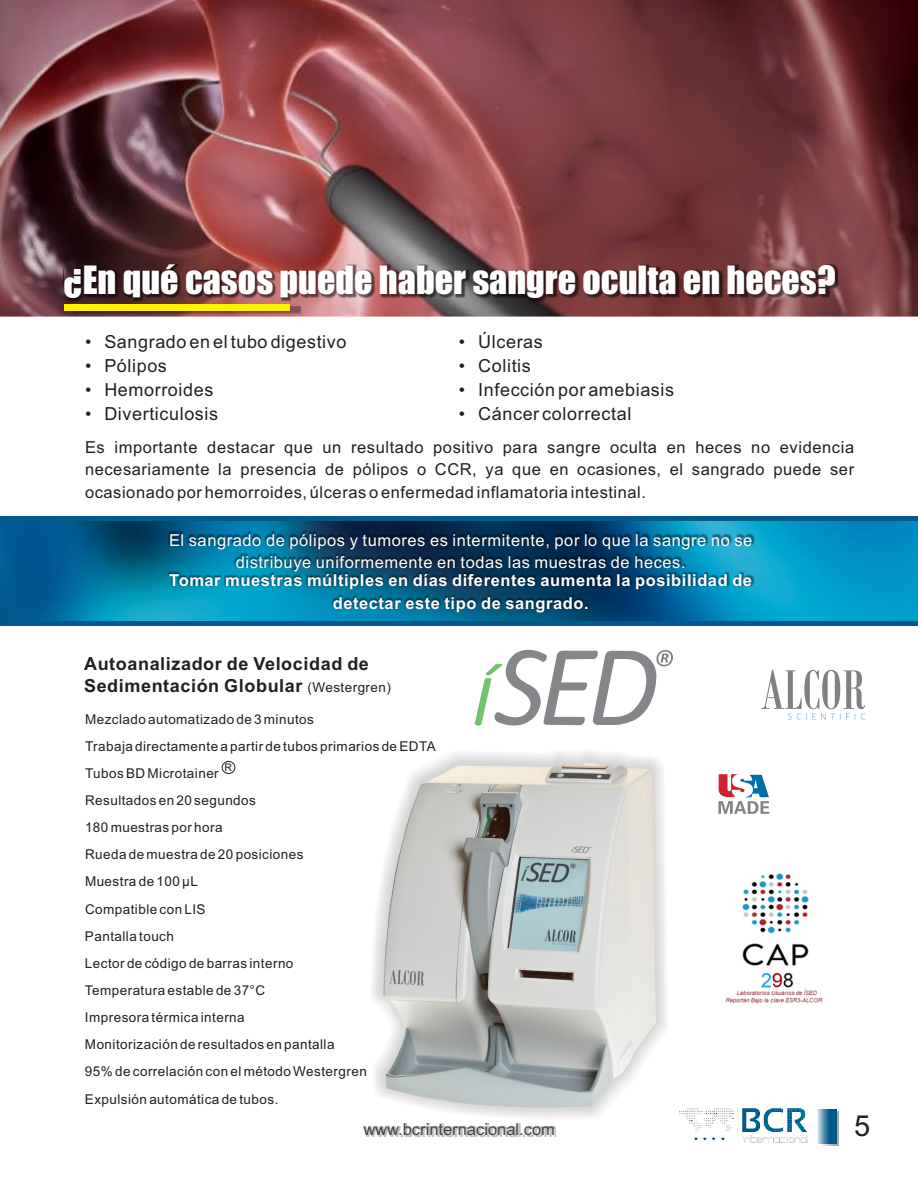
<style>
.page{position:relative;width:918px;height:1188px;background:#fff}
.page>*{position:absolute;margin:0;border:0;box-sizing:border-box;transform-origin:0 0}
.t1{font:36px "Impact";color:#fff}
.t2{font:28.95px "Arial";color:#231f20}
.t3{font:18px "Arial";letter-spacing:.035em;color:#231f20}
.t4{font:700 18px/22px "Arial";letter-spacing:.035em;color:#231f20}
.t5{font:16.5px/22px "Arial";letter-spacing:.035em;color:#231f20;text-align:justify}
.t6{font:16.5px/22px "Arial";letter-spacing:.035em;color:#fff;text-align:center}
.t7{font:700 16.5px/22px "Arial";letter-spacing:.035em;color:#fff;text-align:center}
.t8{font:16.5px "Arial";color:#404041}
.t9{font:13.5px/27.2px "Arial";letter-spacing:.035em;color:#231f20}
.t10{font:10.5px "Arial";color:#231f20}
.s1{font-weight:400;font-size:13.5px}
</style>
<div class="page">
<svg style="left:372px;top:751px;width:295px;height:367px"></svg>
<img style="left:383px;top:763px;width:273px;height:345px">
<img style="left:0;top:521px;width:918px;height:100px">
<img style="left:680px;top:1108px;width:127px;height:35px">
<svg style="left:817px;top:1111px;width:22px;height:34px"></svg>
<svg style="left:817px;top:1109px;width:19px;height:34px"></svg>
<div style="left:162px;top:529px;width:597px;height:100px;background:#231f20;opacity:.49"></div>
<img style="left:0;top:0;width:918px;height:317px">
<div style="left:0;top:516px;width:918px;height:5px;background:#00588b"></div>
<div style="left:0;top:621px;width:918px;height:5px;background:#00588b"></div>
<div style="left:64px;top:265px;width:774px;height:37px;background:#231f20;opacity:.64"></div>
<div style="left:73px;top:306px;width:228px;height:8px;background:#231f20;opacity:.39"></div>
<div style="left:64px;top:304px;width:226px;height:6px;background:#fff200"></div>
<svg style="left:475px;top:650px;width:198px;height:76px"></svg>
<svg style="left:718px;top:774px;width:51px;height:40px"></svg>
<svg style="left:761px;top:670px;width:104px;height:50px"></svg>
<div style="left:364px;top:1123px;width:192px;height:14px;background:#231f20;opacity:.29"></div>
<img style="left:725px;top:873px;width:98px;height:131px">
<div style="left:222px;top:761px;width:13px;height:13px;border:1px solid #231f20;border-radius:50%"></div>
<h1 class="t1" style="left:64px;top:266px;width:774px">¿En qué casos puede haber sangre oculta en heces?</h1>
<h3 class="t3" style="left:85px;top:335px;width:263px">• Sangrado en el tubo digestivo</h3>
<h3 class="t3" style="left:85px;top:359px;width:83px">• Pólipos</h3>
<h3 class="t3" style="left:85px;top:383px;width:130px">• Hemorroides</h3>
<h3 class="t3" style="left:85px;top:407px;width:135px">• Diverticulosis</h3>
<h3 class="t3" style="left:459px;top:335px;width:85px">• Úlceras</h3>
<h3 class="t3" style="left:459px;top:359px;width:73px">• Colitis</h3>
<h3 class="t3" style="left:459px;top:383px;width:217px">• Infección por amebiasis</h3>
<h3 class="t3" style="left:459px;top:407px;width:174px">• Cáncer colorrectal</h3>
<p class="t5" style="left:85px;top:438px;width:771px">Es importante destacar que un resultado positivo para sangre oculta en heces no evidencia necesariamente la presencia de pólipos o CCR, ya que en ocasiones, el sangrado puede ser ocasionado por hemorroides, úlceras o enfermedad inflamatoria intestinal.</p>
<p class="t6" style="left:169px;top:531px;width:585px">El sangrado de pólipos y tumores es intermitente, por lo que la sangre no se distribuye uniformemente en todas las muestras de heces.</p>
<p class="t7" style="left:169px;top:571px;width:584px">Tomar muestras múltiples en días diferentes aumenta la posibilidad de detectar este tipo de sangrado.</p>
<h3 class="t4" style="left:84px;top:654px;width:308px">Autoanalizador de Velocidad de<br>Sedimentación Globular <span class="s1">(Westergren)</span></h3>
<p class="t9" style="left:85px;top:706px;width:352px">Mezclado automatizado de 3 minutos<br>Trabaja directamente a partir de tubos primarios de EDTA<br>Tubos BD Microtainer<br>Resultados en 20 segundos<br>180 muestras por hora<br>Rueda de muestra de 20 posiciones<br>Muestra de 100 µL<br>Compatible con LIS<br>Pantalla touch<br>Lector de código de barras interno<br>Temperatura estable de 37°C<br>Impresora térmica interna<br>Monitorización de resultados en pantalla<br>95% de correlación con el método Westergren<br>Expulsión automática de tubos.</p>
<p class="t10" style="left:225px;top:763px;width:9px">R</p>
<p class="t8" style="left:363px;top:1123px;width:193px">www.bcrinternacional.com</p>
<h2 class="t2" style="left:854px;top:1115px;width:18px">5</h2>
</div>
